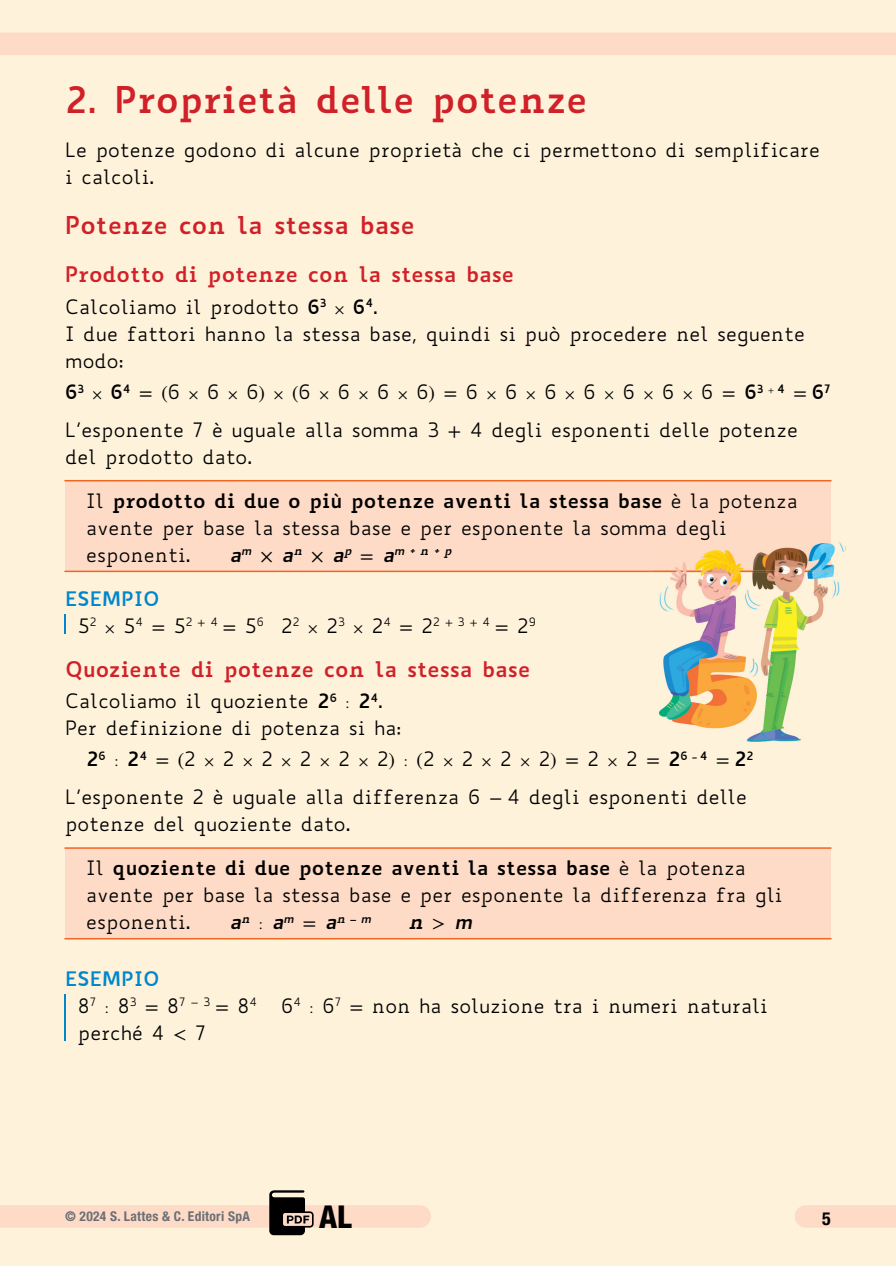
<style>
.page{position:relative;width:896px;height:1266px;background:#fff}
.page>*{position:absolute;margin:0;border:0;box-sizing:border-box;transform-origin:0 0}
.t1{font:700 36px "Biancoenero";letter-spacing:.005em;color:#d02129}
.t2{font:800 condensed 31.5px "Helvetica Neue LT Std";color:#000}
.t3{font:700 24px "Biancoenero";color:#d02129}
.t4{font:700 21px "Biancoenero";color:#d02129}
.t5{font:19.5px/27px "Biancoenero";color:#000}
.t6{font:700 19.5px "Biancoenero";color:#0086cb}
.t7{font:italic 700 19.5px "Biancoenero";color:#000}
.t8{font:700 condensed 18px "Helvetica Neue LT Std";color:#000}
.t9{font:700 condensed 13.5px "Helvetica Neue LT Std";letter-spacing:.02em;color:#6c6f74}
.t10{font:11.4px "Biancoenero";color:#000}
.t11{font:italic 700 11.4px "Biancoenero";color:#000}
.s1{font-weight:700}
.s2{font-family:"STIX General";font-size:15px}
.s3{font-family:"STIX General"}
.s4{font-size:19.5px}
.s5{font-family:"STIX General";font-weight:400;font-style:normal;font-size:19.5px}
.s6{font-family:"STIX General";font-size:19.5px}
.s7{font-family:"STIX General";font-weight:400;font-style:normal;font-size:15px}
.s8{font-family:"STIX General";font-style:normal}
.s9{font-family:"STIX General";font-weight:400;font-style:normal}
.s10{font-weight:700;color:#0086cb}
</style>
<div class="page">
<div style="left:0;top:0;width:895px;height:1265px;background:#fef2db"></div>
<div style="left:0;top:33px;width:895px;height:22px;background:#fddbc6"></div>
<div style="left:65px;top:480px;width:765px;height:91px;background:#fddbc6"></div>
<hr style="left:64px;top:570px;width:767px;height:2px;background:#f26623">
<hr style="left:64px;top:480px;width:767px;height:1px;background:#f26623">
<hr style="left:64px;top:614px;width:2px;height:20px;background:#0086cb">
<div style="left:65px;top:848px;width:765px;height:90px;background:#fddbc6"></div>
<hr style="left:64px;top:937px;width:767px;height:2px;background:#f26623">
<hr style="left:64px;top:847px;width:767px;height:1px;background:#f26623">
<hr style="left:64px;top:994px;width:2px;height:46px;background:#0086cb">
<img style="left:653px;top:542px;width:191px;height:200px">
<img style="left:653px;top:537px;width:178px;height:35px">
<img style="left:653px;top:537px;width:73px;height:3px">
<div style="left:795px;top:1205px;width:100px;height:22px;background:#fddbc6"></div>
<svg style="left:0;top:1190px;width:431px;height:45px"></svg>
<h1 class="t1" style="left:65px;top:68px;width:523px">2. Proprietà delle potenze</h1>
<p class="t5" style="left:65px;top:136px;width:756px">Le potenze godono di alcune proprietà che ci permettono di semplificare i calcoli.</p>
<p class="t3" style="left:65px;top:204px;width:351px">Potenze con la stessa base</p>
<p class="t4" style="left:65px;top:256px;width:450px">Prodotto di potenze con la stessa base</p>
<p class="t5" style="left:65px;top:293px;width:741px">Calcoliamo il prodotto <span class="s1">6</span><sup>3</sup> <span class="s2">×</span> <span class="s1">6</span><sup>4</sup>.<br>I due fattori hanno la stessa base, quindi si può procedere nel seguente modo:</p>
<p class="t5" style="left:65px;top:373px;width:767px;line-height:37.7px"><span class="s1">6</span><sup>3</sup> <span class="s2">×</span> <span class="s1">6</span><sup>4</sup> <span class="s3">= (</span>6 <span class="s2">×</span> 6 <span class="s2">×</span> 6<span class="s3">)</span> <span class="s2">×</span> <span class="s3">(</span>6 <span class="s2">×</span> 6 <span class="s2">×</span> 6 <span class="s2">×</span> 6<span class="s3">) =</span> 6 <span class="s2">×</span> 6 <span class="s2">×</span> 6 <span class="s2">×</span> 6 <span class="s2">×</span> 6 <span class="s2">×</span> 6 <span class="s2">×</span> 6 <span class="s3">=</span> <span class="s1">6</span><sup>3</sup> <sup>+</sup><sup>4</sup> <span class="s3">=</span> <span class="s1">6</span><sup>7<br></sup>L’esponente 7 è uguale alla somma 3 <span class="s3">+</span> 4 degli esponenti delle potenze</p>
<p class="t5" style="left:65px;top:443px;width:189px">del prodotto dato.</p>
<p class="t5" style="left:86px;top:487px;width:713px">Il <span class="s1">prodotto di due o più potenze aventi la stessa base</span> è la potenza avente per base la stessa base e per esponente la somma degli esponenti.</p>
<p class="t11" style="left:229px;top:541px;width:224px"><span class="s4">a</span>m <span class="s5">×</span><span class="s4">a</span>n <span class="s5">×</span><span class="s4">a</span>p <span class="s5">=</span><span class="s4">a</span>m + n + p</p>
<p class="t6" style="left:65px;top:581px;width:96px">ESEMPIO</p>
<p class="t10" style="left:78px;top:614px;width:459px"><span class="s4">5</span>2 <span class="s2">×</span> <span class="s4">5</span>4 <span class="s6">=</span> <span class="s4">5</span>2 <span class="s3">+</span> 4 <span class="s6">=</span> <span class="s4">5</span>6 <span class="s4">2</span>2 <span class="s2">×</span> <span class="s4">2</span>3 <span class="s2">×</span> <span class="s4">2</span>4 <span class="s6">=</span> <span class="s4">2</span>2 <span class="s3">+</span> 3 <span class="s3">+</span> 4 <span class="s6">=</span> <span class="s4">2</span>9</p>
<p class="t4" style="left:65px;top:650px;width:466px">Quoziente di potenze con la stessa base</p>
<p class="t5" style="left:65px;top:687px;width:338px">Calcoliamo il quoziente <span class="s1">2</span><sup>6</sup> <span class="s2">:</span> <span class="s1">2</span><sup>4</sup>.<br>Per definizione di potenza si ha:</p>
<p class="t5" style="left:65px;top:740px;width:690px;line-height:37.7px;text-indent:21px"><span class="s1">2</span><sup>6</sup> <span class="s2">:</span> <span class="s1">2</span><sup>4</sup> <span class="s3">=(</span>2 <span class="s2">×</span> 2 <span class="s2">×</span> 2 <span class="s2">×</span> 2 <span class="s2">×</span> 2 <span class="s2">×</span> 2<span class="s3">)</span> <span class="s2">:</span> <span class="s3">(</span>2 <span class="s2">×</span> 2 <span class="s2">×</span> 2 <span class="s2">×</span> 2<span class="s3">)=</span> 2 <span class="s2">×</span> 2 <span class="s3">=</span><span class="s1">2</span><sup>6</sup> <sup>‒</sup><sup>4</sup> <span class="s3">=</span> <span class="s1">2</span><sup>2<br></sup>L’esponente 2 è uguale alla differenza 6 <span class="s3">−</span> 4 degli esponenti delle</p>
<p class="t5" style="left:65px;top:810px;width:287px">potenze del quoziente dato.</p>
<p class="t5" style="left:86px;top:854px;width:697px">Il <span class="s1">quoziente di due potenze aventi la stessa base</span> è la potenza avente per base la stessa base e per esponente la differenza fra gli esponenti.</p>
<p class="t11" style="left:229px;top:908px;width:143px"><span class="s4">a</span>n <span class="s7">:</span> <span class="s4">a</span>m <span class="s5">=</span><span class="s4">a</span>n <span class="s8">–</span> m</p>
<p class="t7" style="left:408px;top:904px;width:65px">n<span class="s9">&gt;</span>m</p>
<p class="t5" style="left:78px;top:964px;width:691px;text-indent:-13px"><span class="s10">ESEMPIO<br></span>8<sup>7</sup> <span class="s2">:</span> 8<sup>3</sup> <span class="s3">=</span> 8<sup>7</sup> <sup>−</sup> <sup>3</sup> <span class="s3">=</span> 8<sup>4</sup> 6<sup>4</sup> <span class="s2">:</span> 6<sup>7</sup> <span class="s3">=</span> non ha soluzione tra i numeri naturali perché 4 <span class="s3">&lt;</span> 7</p>
<p class="t9" style="left:65px;top:1208px;width:186px">© 2024 S. Lattes &amp; C. Editori SpA</p>
<h2 class="t2" style="left:319px;top:1196px;width:34px">AL</h2>
<p class="t8" style="left:822px;top:1207px;width:10px">5</p>
</div>
